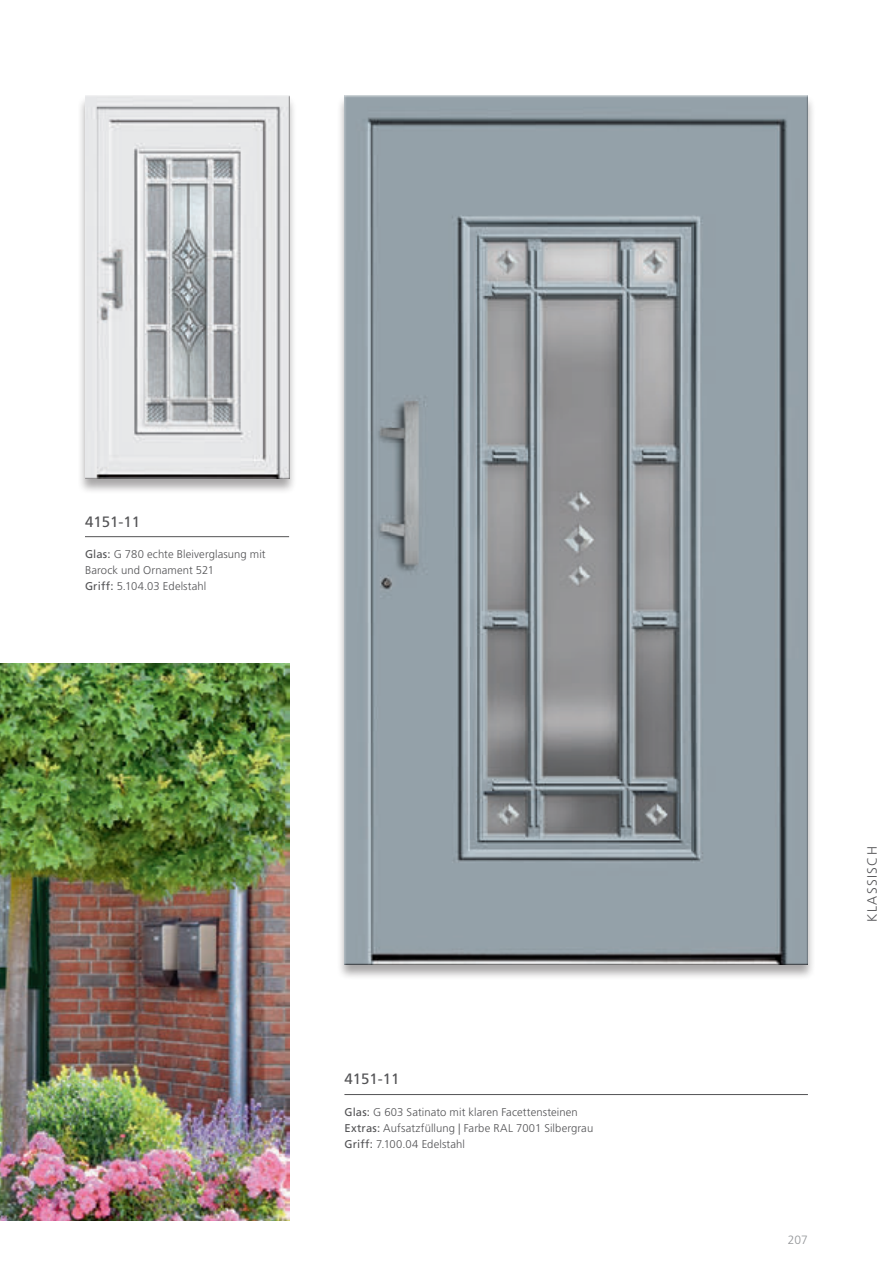
<style>
.page{position:relative;width:893px;height:1263px;background:#fff}
.page>*{position:absolute;margin:0;border:0;box-sizing:border-box;transform-origin:0 0}
.t1{font:15px "Frutiger LT Pro";color:#535355}
.t2{font:300 13.5px "Frutiger LT Pro";letter-spacing:.1em;color:#535355}
.t3{font:300 12px "Frutiger LT Pro";color:#939598}
.t4{font:300 11.25px/15.9px "Frutiger LT Pro";letter-spacing:.01em;color:#535355}
.s1{font-weight:400}
</style>
<div class="page">
<img style="left:0;top:663px;width:289px;height:557px">
<div style="left:77px;top:95px;width:220px;height:399px;background:#231f20;opacity:.4"></div>
<div style="left:84px;top:96px;width:206px;height:383px;background:#231f20;opacity:.75"></div>
<div style="left:336px;top:95px;width:480px;height:885px;background:#231f20;opacity:.4"></div>
<div style="left:344px;top:95px;width:465px;height:870px;background:#231f20;opacity:.75"></div>
<hr style="left:85px;top:536px;width:204px;height:1px;background:#535355">
<hr style="left:344px;top:1094px;width:464px;height:1px;background:#535355">
<h1 class="t1" style="left:85px;top:512px;width:57px">4151-11</h1>
<p class="t4" style="left:85px;top:547px;width:182px"><span class="s1">Glas:</span> G 780 echte Bleiverglasung mit<br>Barock und Ornament 521<br><span class="s1">Griff:</span> 5.104.03 Edelstahl</p>
<h1 class="t1" style="left:344px;top:1070px;width:57px">4151-11</h1>
<p class="t4" style="left:344px;top:1104px;width:250px"><span class="s1">Glas:</span> G 603 Satinato mit klaren Facettensteinen<br><span class="s1">Extras:</span> Aufsatzfüllung | Farbe RAL 7001 Silbergrau<br><span class="s1">Griff:</span> 7.100.04 Edelstahl</p>
<p class="t2" style="left:864px;top:922px;width:77px;rotate:-90deg">KLASSISCH</p>
<p class="t3" style="left:788px;top:1233px;width:22px">207</p>
</div>
